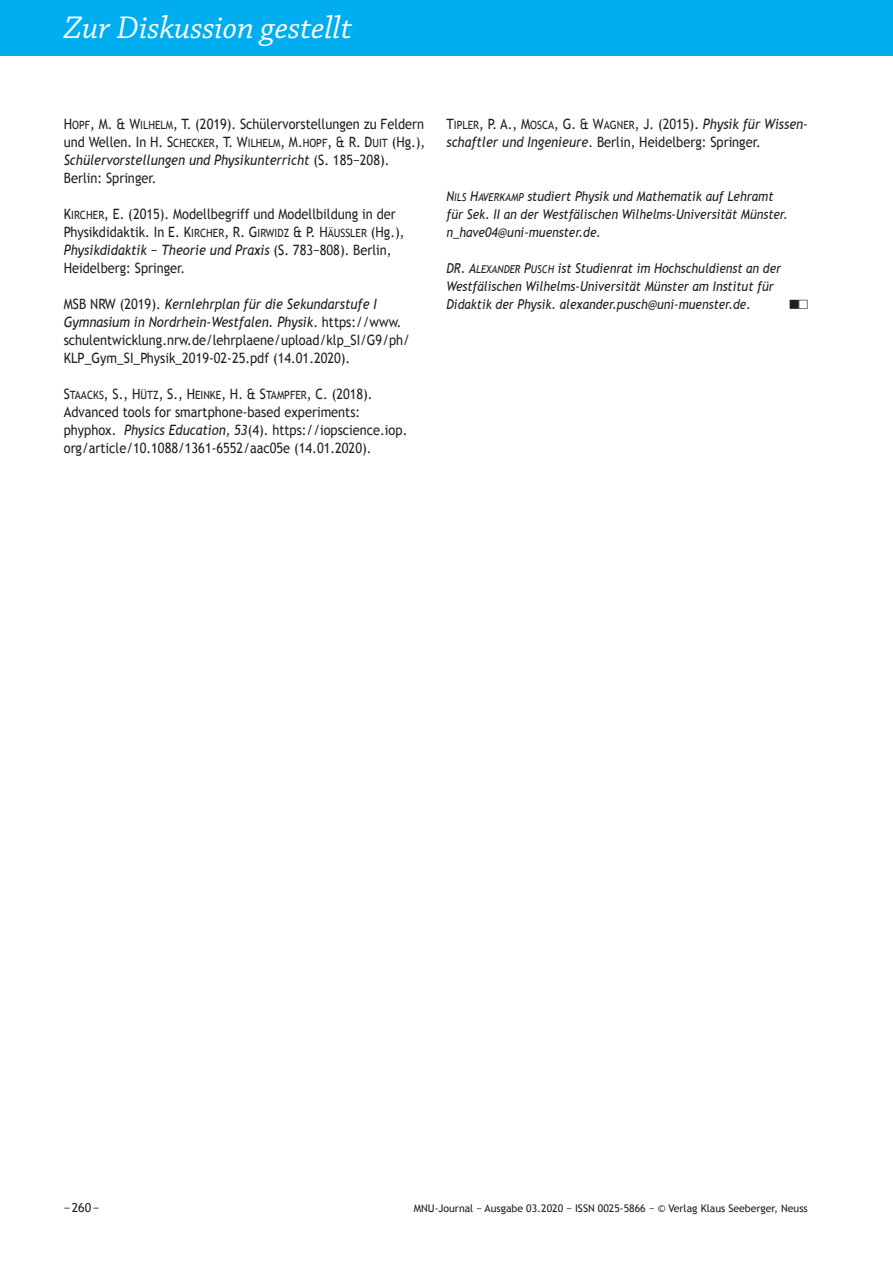
<style>
.page{position:relative;width:893px;height:1263px;background:#fff}
.page>*{position:absolute;margin:0;border:0;box-sizing:border-box;transform-origin:0 0}
.t1{font:italic 33px "Chaparral Pro";color:#fff}
.t2{font:14.25px/18px "Trebuchet MS";color:#231f20;scale:.9 1}
.t3{font:italic 13.5px/18px "Trebuchet MS";color:#231f20;scale:.9 1}
.t4{font:12.3px "Trebuchet MS";color:#231f20}
.t5{font:10.5px "Trebuchet MS";color:#231f20}
.s1{font-size:11.4px}
.s2{font-style:italic}
.s3{font-size:10.8px}
</style>
<div class="page">
<div style="left:0;top:0;width:893px;height:55px;background:#00aeef"></div>
<h1 class="t1" style="left:64px;top:15px;width:290px">Zur Diskussion gestellt</h1>
<h1 class="t1" style="left:64px;top:15px;width:45px">xxx</h1>
<p class="t2" style="left:64px;top:115px;width:403px">H<span class="s1">OPF</span>, M. &amp; W<span class="s1">ILHELM</span>, T. (2019). Schülervorstellungen zu Feldern und Wellen. In H. S<span class="s1">CHECKER</span>, T. W<span class="s1">ILHELM</span>, M.<span class="s1">HOPF</span>, &amp; R. D<span class="s1">UIT</span> (Hg.), <span class="s2">Schülervorstellungen und Physikunterricht</span> (S. 185−208).<br>Berlin: Springer.</p>
<p class="t2" style="left:64px;top:205px;width:380px">K<span class="s1">IRCHER</span>, E. (2015). Modellbegriff und Modellbildung in der Physikdidaktik. In E. K<span class="s1">IRCHER</span>, R. G<span class="s1">IRWIDZ</span> &amp; P. H<span class="s1">ÄUSSLER</span> (Hg.), <span class="s2">Physikdidaktik</span> − <span class="s2">Theorie und Praxis</span> (S. 783−808). Berlin, Heidelberg: Springer.</p>
<p class="t2" style="left:64px;top:295px;width:386px">MSB NRW (2019). <span class="s2">Kernlehrplan für die Sekundarstufe I Gymnasium in Nordrhein-Westfalen. Physik</span>. https://www. schulentwicklung.nrw.de/lehrplaene/upload/klp_SI/G9/ph/ KLP_Gym_SI_Physik_2019-02-25.pdf (14.01.2020).</p>
<p class="t2" style="left:64px;top:385px;width:383px">S<span class="s1">TAACKS</span>, S., H<span class="s1">ÜTZ</span>, S., H<span class="s1">EINKE</span>, H. &amp; S<span class="s1">TAMPFER</span>, C. (2018).<br>Advanced tools for smartphone-based experiments: phyphox. <span class="s2">Physics Education, 53</span>(4). https://iopscience.iop. org/article/10.1088/1361-6552/aac05e (14.01.2020).</p>
<p class="t2" style="left:446px;top:115px;width:403px">T<span class="s1">IPLER</span>, P. A., M<span class="s1">OSCA</span>, G. &amp; W<span class="s1">AGNER</span>, J. (2015). <span class="s2">Physik für Wissen&shy;schaftler und Ingenieure</span>. Berlin, Heidelberg: Springer.</p>
<p class="t3" style="left:446px;top:187px;width:381px">N<span class="s3">ILS</span> H<span class="s3">AVERKAMP</span> studiert Physik und Mathematik auf Lehramt für Sek. II an der Westfälischen Wilhelms-Universität Münster. n_have04@uni-muenster.de.</p>
<p class="t3" style="left:446px;top:259px;width:373px">DR. A<span class="s3">LEXANDER</span> P<span class="s3">USCH</span> ist Studienrat im Hochschuldienst an der<br>Westfälischen Wilhelms-Universität Münster am Institut für<br>Didaktik der Physik. alexander.pusch@uni-muenster.de.</p>
<p class="t4" style="left:64px;top:1200px;width:37px">− 260 −</p>
<p class="t5" style="left:414px;top:1202px;width:396px">MNU-Journal − Ausgabe 03.2020 − ISSN 0025-5866 − © Verlag Klaus Seeberger, Neuss</p>
</div>
